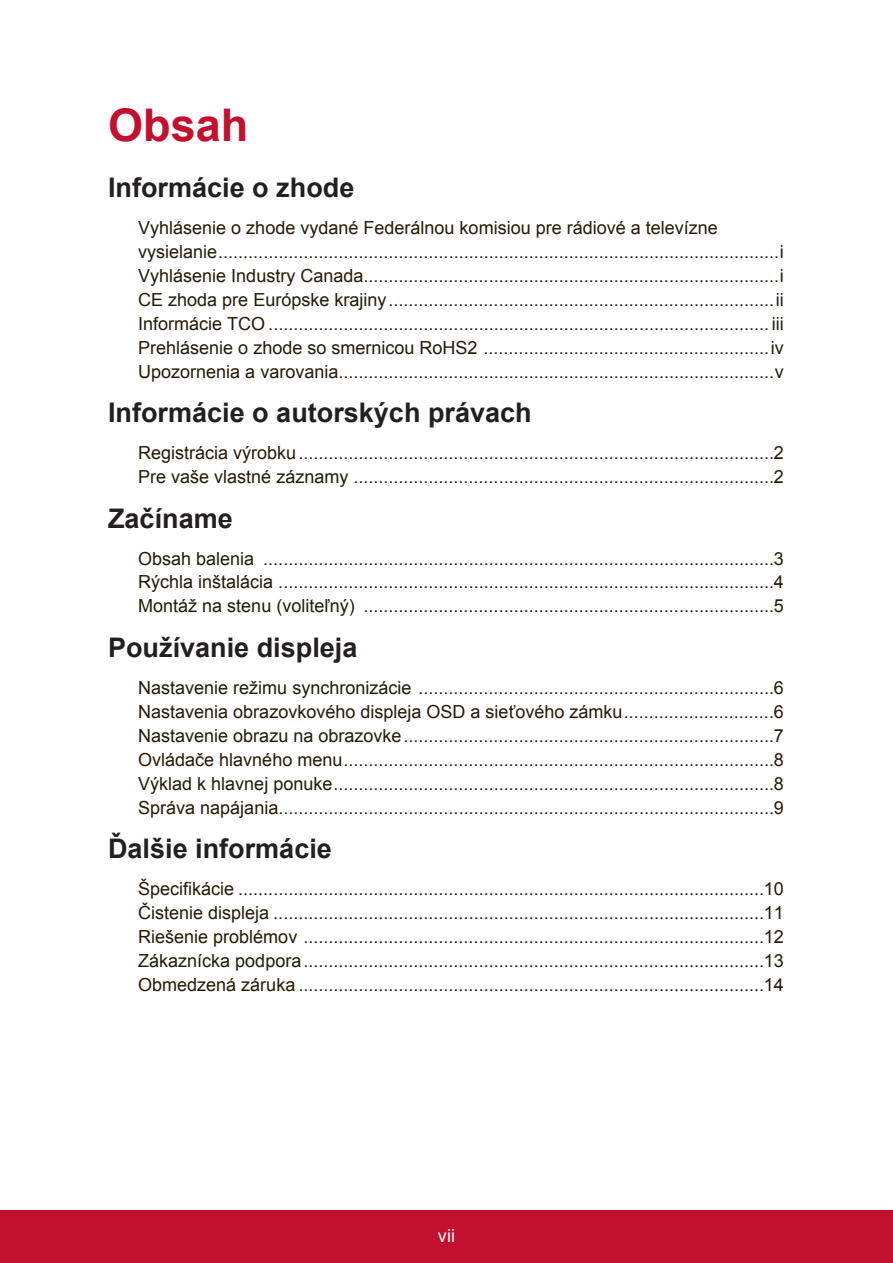
<style>
.page{position:relative;width:893px;height:1263px;background:#fff}
.page>*{position:absolute;margin:0;border:0;box-sizing:border-box;transform-origin:0 0}
.t1{font:700 45px "Arial";color:#c3102f}
.t2{font:700 27px "Arial";color:#231f20}
.t3{font:18px/24px "Arial";color:#251a05;text-align:justify}
.t4{font:18px "Arial";color:#fff}
</style>
<div class="page">
<div style="left:0;top:1210px;width:892px;height:53px;background:#c3102f"></div>
<h1 class="t1" style="left:108px;top:95px;width:142px">Obsah</h1>
<h2 class="t2" style="left:108px;top:170px;width:248px">Informácie o zhode</h2>
<p class="t3" style="left:138px;top:216px;width:647px;text-align:left">Vyhlásenie o zhode vydané Federálnou komisiou pre rádiové a televízne vysielanie................................................................................................................i Vyhlásenie Industry Canada...................................................................................i CE zhoda pre Európske krajiny.............................................................................ii Informácie TCO .................................................................................................... iii Prehlásenie o zhode so smernicou RoHS2 .........................................................iv Upozornenia a varovania.......................................................................................v</p>
<h2 class="t2" style="left:108px;top:395px;width:425px">Informácie o autorských právach</h2>
<p class="t3" style="left:138px;top:441px;width:646px">Registrácia výrobku...............................................................................................2<br>Pre vaše vlastné záznamy ....................................................................................2</p>
<h2 class="t2" style="left:108px;top:500px;width:126px">Začíname</h2>
<p class="t3" style="left:138px;top:546px;width:646px">Obsah balenia ......................................................................................................3<br>Rýchla inštalácia ...................................................................................................4<br>Montáž na stenu (voliteľný) ..................................................................................5</p>
<h2 class="t2" style="left:108px;top:629px;width:251px">Používanie displeja</h2>
<p class="t3" style="left:138px;top:676px;width:647px">Nastavenie režimu synchronizácie .......................................................................6<br>Nastavenia obrazovkového displeja OSD a sieťového zámku..............................6<br>Nastavenie obrazu na obrazovke..........................................................................7<br>Ovládače hlavného menu......................................................................................8<br>Výklad k hlavnej ponuke........................................................................................8<br>Správa napájania...................................................................................................9</p>
<h2 class="t2" style="left:108px;top:831px;width:225px">Ďalšie informácie</h2>
<p class="t3" style="left:138px;top:877px;width:646px">Špecifikácie .........................................................................................................10<br>Čistenie displeja ..................................................................................................11<br>Riešenie problémov ............................................................................................12<br>Zákaznícka podpora............................................................................................13<br>Obmedzená záruka .............................................................................................14</p>
<p class="t4" style="left:438px;top:1223px;width:18px">vii</p>
</div>
